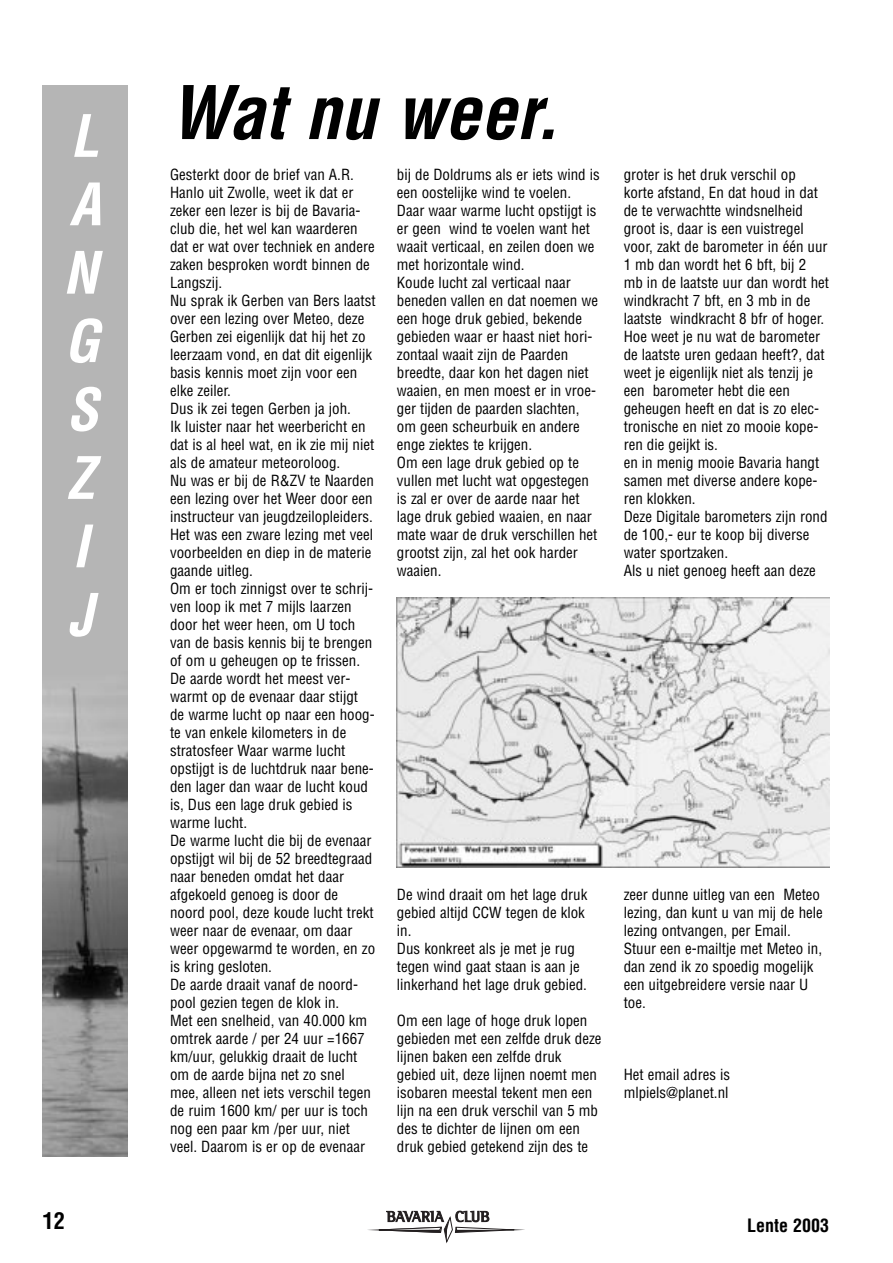
<style>
.page{position:relative;width:893px;height:1263px;background:#fff}
.page>*{position:absolute;margin:0;border:0;box-sizing:border-box;transform-origin:0 0}
.t1{font:italic 700 condensed 72px "Helvetica";color:#000}
.t2{font:italic 700 condensed 57px/68.4px "Helvetica";color:#fff}
.t3{font:700 condensed 22.5px "Helvetica";color:#000}
.t4{font:700 condensed 18px "Helvetica";color:#000}
.t5{font:condensed 15px/18px "Helvetica";color:#000}
</style>
<div class="page">
<img style="left:43px;top:85px;width:85px;height:1072px">
<svg style="left:371px;top:1210px;width:151px;height:34px"></svg>
<img style="left:397px;top:597px;width:432px;height:270px">
<h2 class="t2" style="left:63px;top:107px;width:49px">L<br>A<br>N<br>G<br>S<br>Z<br>I<br>J</h2>
<h1 class="t1" style="left:170px;top:85px;width:405px">Wat nu weer.</h1>
<p class="t5" style="left:170px;top:167px;width:207px">Gesterkt door de brief van A.R.<br>Hanlo uit Zwolle, weet ik dat er zeker een lezer is bij de Bavaria&shy;club die, het wel kan waarderen dat er wat over techniek en andere zaken besproken wordt binnen de<br>Langszij.<br>Nu sprak ik Gerben van Bers laatst over een lezing over Meteo, deze<br>Gerben zei eigenlijk dat hij het zo leerzaam vond, en dat dit eigenlijk basis kennis moet zijn voor een elke zeiler.<br>Dus ik zei tegen Gerben ja joh.<br>Ik luister naar het weerbericht en dat is al heel wat, en ik zie mij niet als de amateur meteoroloog.<br>Nu was er bij de R&amp;ZV te Naarden een lezing over het Weer door een instructeur van jeugdzeilopleiders.<br>Het was een zware lezing met veel voorbeelden en diep in de materie gaande uitleg.<br>Om er toch zinnigst over te schrij&shy;ven loop ik met 7 mijls laarzen door het weer heen, om U toch van de basis kennis bij te brengen of om u geheugen op te frissen.<br>De aarde wordt het meest ver&shy;warmt op de evenaar daar stijgt de warme lucht op naar een hoog&shy;te van enkele kilometers in de stratosfeer Waar warme lucht opstijgt is de luchtdruk naar bene&shy;den lager dan waar de lucht koud is, Dus een lage druk gebied is warme lucht.<br>De warme lucht die bij de evenaar opstijgt wil bij de 52 breedtegraad naar beneden omdat het daar afgekoeld genoeg is door de noord pool, deze koude lucht trekt weer naar de evenaar, om daar weer opgewarmd te worden, en zo is kring gesloten.<br>De aarde draait vanaf de noord&shy;pool gezien tegen de klok in.<br>Met een snelheid, van 40.000 km omtrek aarde / per 24 uur =1667 km/uur, gelukkig draait de lucht om de aarde bijna net zo snel mee, alleen net iets verschil tegen de ruim 1600 km/ per uur is toch nog een paar km /per uur, niet veel. Daarom is er op de evenaar</p>
<p class="t5" style="left:397px;top:167px;width:204px">bij de Doldrums als er iets wind is een oostelijke wind te voelen.<br>Daar waar warme lucht opstijgt is er geen wind te voelen want het waait verticaal, en zeilen doen we met horizontale wind.<br>Koude lucht zal verticaal naar beneden vallen en dat noemen we een hoge druk gebied, bekende gebieden waar er haast niet hori&shy;zontaal waait zijn de Paarden breedte, daar kon het dagen niet waaien, en men moest er in vroe&shy;ger tijden de paarden slachten, om geen scheurbuik en andere enge ziektes te krijgen.<br>Om een lage druk gebied op te vullen met lucht wat opgestegen is zal er over de aarde naar het lage druk gebied waaien, en naar mate waar de druk verschillen het grootst zijn, zal het ook harder waaien.</p>
<p class="t5" style="left:397px;top:887px;width:192px">De wind draait om het lage druk gebied altijd CCW tegen de klok in.<br>Dus konkreet als je met je rug tegen wind gaat staan is aan je linkerhand het lage druk gebied.</p>
<p class="t5" style="left:397px;top:1013px;width:206px">Om een lage of hoge druk lopen gebieden met een zelfde druk deze lijnen baken een zelfde druk gebied uit, deze lijnen noemt men isobaren meestal tekent men een lijn na een druk verschil van 5 mb des te dichter de lijnen om een druk gebied getekend zijn des te</p>
<p class="t5" style="left:624px;top:167px;width:207px">groter is het druk verschil op korte afstand, En dat houd in dat de te verwachtte windsnelheid groot is, daar is een vuistregel voor, zakt de barometer in één uur<br>1 mb dan wordt het 6 bft, bij 2 mb in de laatste uur dan wordt het windkracht 7 bft, en 3 mb in de laatste windkracht 8 bfr of hoger.<br>Hoe weet je nu wat de barometer de laatste uren gedaan heeft?, dat weet je eigenlijk niet als tenzij je een barometer hebt die een geheugen heeft en dat is zo elec&shy;tronische en niet zo mooie kope&shy;ren die geijkt is.<br>en in menig mooie Bavaria hangt samen met diverse andere kope&shy;ren klokken.<br>Deze Digitale barometers zijn rond de 100,- eur te koop bij diverse water sportzaken.<br>Als u niet genoeg heeft aan deze</p>
<p class="t5" style="left:624px;top:887px;width:201px">zeer dunne uitleg van een Meteo lezing, dan kunt u van mij de hele lezing ontvangen, per Email.<br>Stuur een e-mailtje met Meteo in, dan zend ik zo spoedig mogelijk een uitgebreidere versie naar U toe.</p>
<p class="t5" style="left:624px;top:1067px;width:108px">Het email adres is mlpiels@planet.nl</p>
<h3 class="t3" style="left:43px;top:1212px;width:24px">12</h3>
<p class="t4" style="left:747px;top:1218px;width:83px">Lente 2003</p>
</div>
